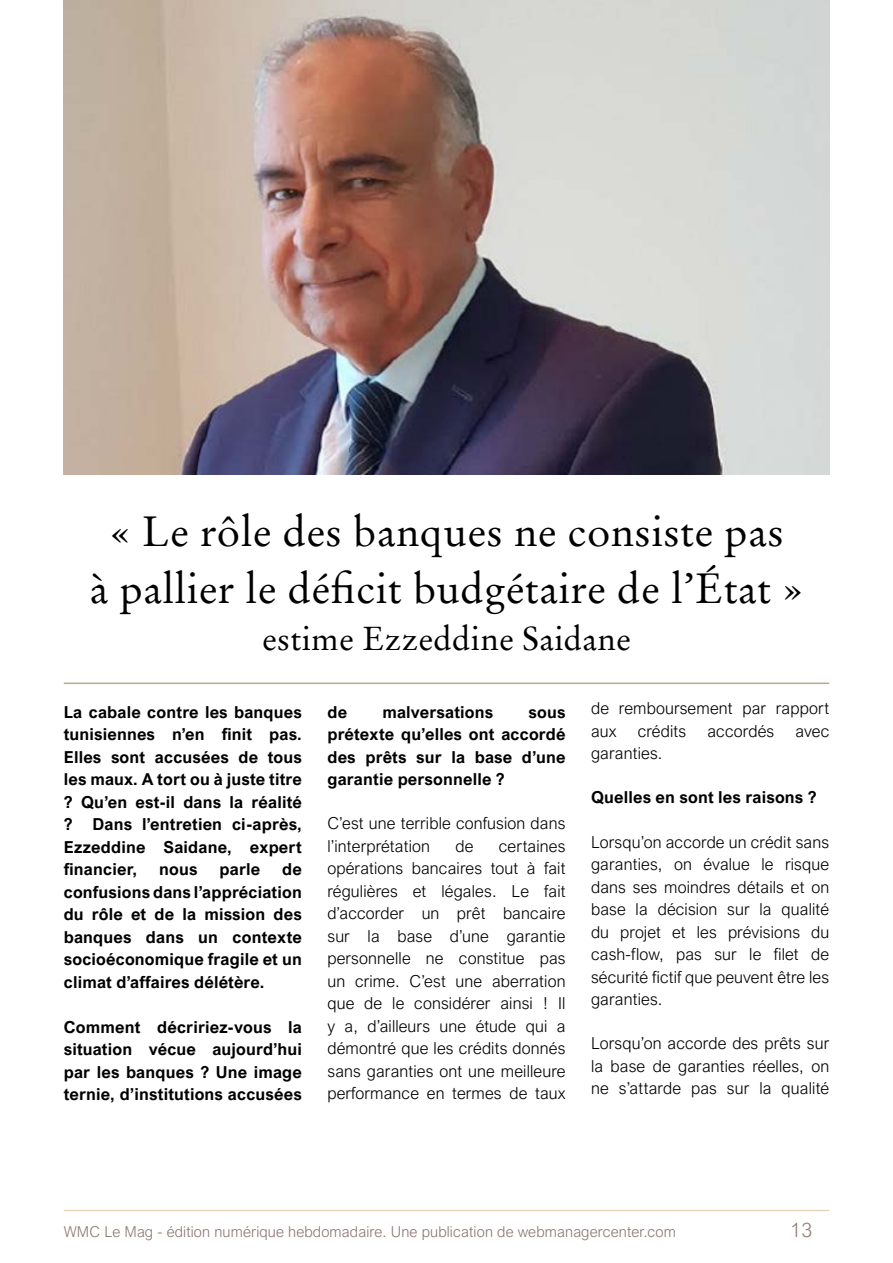
<style>
.page{position:relative;width:893px;height:1263px;background:#fff}
.page>*{position:absolute;margin:0;border:0;box-sizing:border-box;transform-origin:0 0}
.t1{font:42px/57px "Stempel Garamond W04";letter-spacing:.01em;color:#000;text-align:center}
.t2{font:33px "Stempel Garamond W04";letter-spacing:.01em;color:#000}
.t3{font:300 19.5px "Arial Nova W07";color:#8b776e}
.t4{font:300 16.5px/22.5px "Arial Nova";letter-spacing:.01em;color:#000;text-align:justify}
.t5{font:700 16.5px/22.5px "Arial Nova W07";letter-spacing:.01em;color:#000;text-align:justify}
.t6{font:300 15px "Arial Nova W07";letter-spacing:.01em;color:#8b776e}
</style>
<div class="page">
<hr style="left:64px;top:1210px;width:765px;height:1px;background:#e0cda9">
<hr style="left:64px;top:683px;width:765px;height:1px;background:#b7a886">
<img style="left:64px;top:0;width:765px;height:475px">
<h1 class="t1" style="left:90px;top:503px;width:715px">« Le rôle des banques ne consiste pas<br>à pallier le déficit budgétaire de l’État »</h1>
<h2 class="t2" style="left:262px;top:617px;width:370px">estime Ezzeddine Saidane</h2>
<p class="t5" style="left:64px;top:700px;width:240px">La cabale contre les banques tunisiennes n’en finit pas.<br>Elles sont accusées de tous les maux. A tort ou à juste titre ? Qu’en est-il dans la réalité ? Dans l’entretien ci-après, Ezzeddine Saidane, expert financier,</p>
<p class="t5" style="left:64px;top:858px;width:240px;text-indent:218px">de confusions dans l’appréciation du rôle et de la mission des banques dans un contexte socioéconomique fragile et un climat d’affaires délétère.</p>
<p class="t5" style="left:64px;top:1015px;width:240px">Comment décririez-vous la situation vécue aujourd’hui par les banques ? Une image ternie, d’institutions accusées</p>
<p class="t5" style="left:159px;top:858px;width:40px">nous</p>
<p class="t5" style="left:219px;top:858px;width:42px">parle</p>
<p class="t5" style="left:327px;top:700px;width:21px">de</p>
<p class="t5" style="left:382px;top:700px;width:112px">malversations</p>
<p class="t5" style="left:327px;top:700px;width:240px;text-indent:201px">sous prétexte qu’elles ont accordé des prêts sur la base d’une garantie personnelle ?</p>
<p class="t4" style="left:327px;top:812px;width:240px">C’est une terrible confusion dans l’interprétation</p>
<p class="t4" style="left:327px;top:835px;width:240px;text-indent:171px">certaines opérations bancaires tout à fait régulières et légales. Le fait d’accorder un prêt bancaire sur la base d’une garantie personnelle ne constitue pas un crime. C’est une aberration que de le considérer ainsi ! Il y a, d’ailleurs une étude qui a démontré que les crédits donnés sans garanties ont une meilleure performance en termes de taux</p>
<p class="t4" style="left:455px;top:835px;width:20px">de</p>
<p class="t4" style="left:591px;top:697px;width:240px">de remboursement par rapport aux</p>
<p class="t4" style="left:638px;top:720px;width:50px">crédits</p>
<p class="t4" style="left:707px;top:720px;width:68px">accordés</p>
<p class="t4" style="left:795px;top:720px;width:35px">avec</p>
<p class="t4" style="left:591px;top:742px;width:73px">garanties.</p>
<p class="t5" style="left:591px;top:786px;width:227px">Quelles en sont les raisons ?</p>
<p class="t4" style="left:591px;top:830px;width:240px">Lorsqu’on accorde un crédit sans garanties, on évalue le risque dans ses moindres détails et on base la décision sur la qualité du projet et les prévisions du cash-flow, pas sur le filet de sécurité fictif que peuvent être les garanties.</p>
<p class="t4" style="left:591px;top:1032px;width:240px">Lorsqu’on accorde des prêts sur la base de garanties réelles, on ne s’attarde pas sur la qualité</p>
<p class="t6" style="left:64px;top:1223px;width:614px">WMC Le Mag - édition numérique hebdomadaire. Une publication de webmanagercenter.com</p>
<p class="t3" style="left:790px;top:1219px;width:23px">13</p>
</div>
